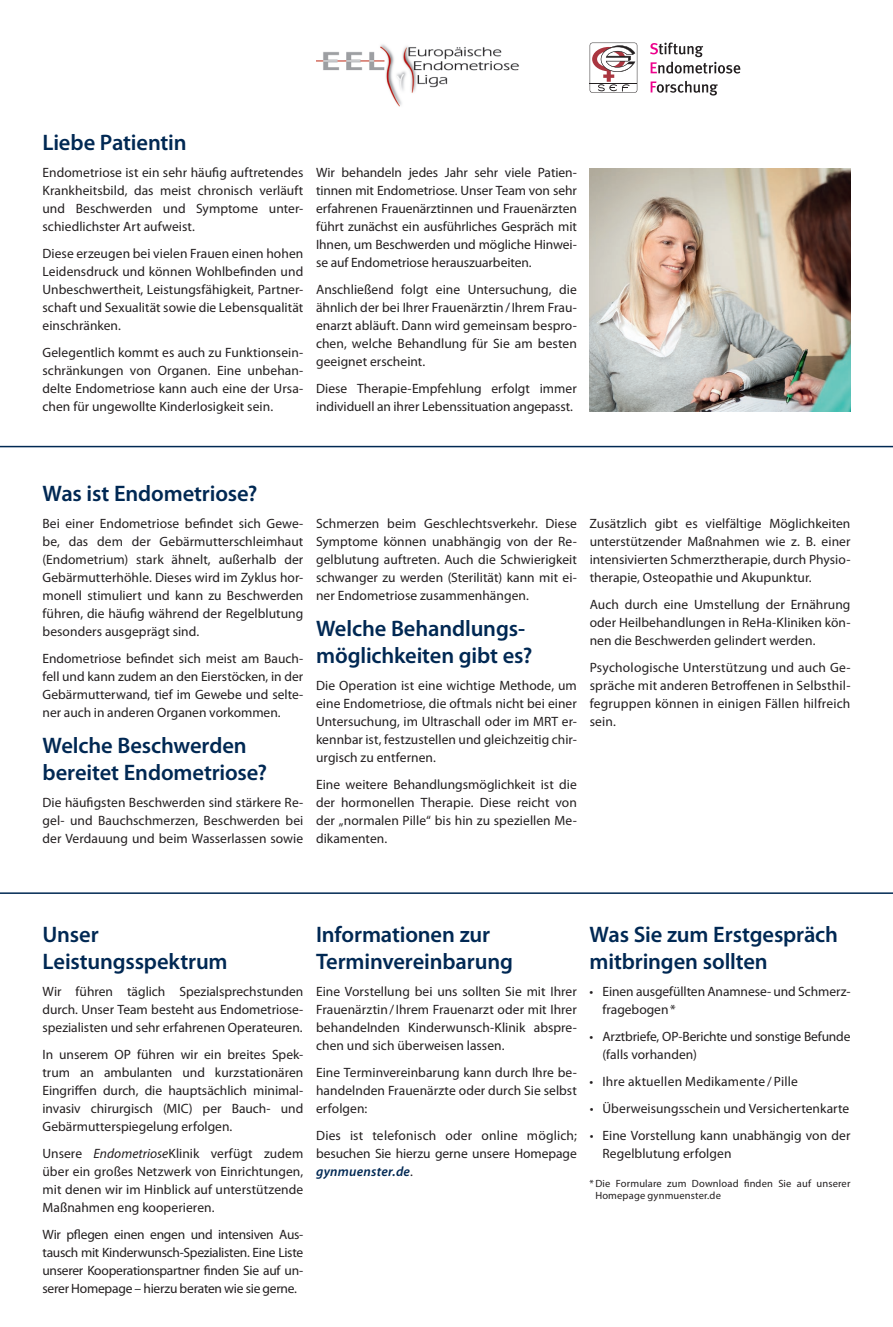
<style>
.page{position:relative;width:893px;height:1327px;background:#fff}
.page>*{position:absolute;margin:0;border:0;box-sizing:border-box;transform-origin:0 0}
.t1{font:600 22.5px/27px "Myriad Pro";letter-spacing:-.005em;color:#002853}
.t2{font:13.5px/18px "Myriad Pro";color:#231f20;text-align:justify}
.t3{font:10.5px/12.6px "Myriad Pro";letter-spacing:.015em;color:#231f20}
.s1{font-style:italic}
.s2{font-weight:600;font-style:italic;color:#002853}
</style>
<div class="page">
<img style="left:590px;top:168px;width:260px;height:243px">
<img style="left:316px;top:44px;width:203px;height:63px">
<svg style="left:650px;top:43px;width:90px;height:31px"></svg>
<svg style="left:651px;top:81px;width:67px;height:15px"></svg>
<svg style="left:590px;top:43px;width:47px;height:50px"></svg>
<hr style="left:590px;top:83px;width:47px;height:1px;background:#231f20">
<hr style="left:0;top:446px;width:893px;height:1px;background:#002853">
<hr style="left:0;top:892px;width:893px;height:2px;background:#002853">
<h1 class="t1" style="left:43px;top:128px;width:146px">Liebe Patientin</h1>
<p class="t2" style="left:43px;top:164px;width:262px">Endometriose ist ein sehr häufig auftretendes Krankheitsbild, das meist chronisch verläuft und Beschwerden und Symptome unter&shy;schiedlichster Art aufweist.</p>
<p class="t2" style="left:43px;top:245px;width:262px">Diese erzeugen bei vielen Frauen einen hohen Leidensdruck und können Wohlbefinden und Unbeschwertheit, Leistungsfähigkeit, Partner&shy;schaft und Sexualität sowie die Lebensqualität einschränken.</p>
<p class="t2" style="left:43px;top:344px;width:262px">Gelegentlich kommt es auch zu Funktionsein&shy;schränkungen von Organen. Eine unbehan&shy;delte Endometriose kann auch eine der Ursa&shy;chen fü r ungewollte Kinderlosigkeit sein.</p>
<p class="t2" style="left:316px;top:164px;width:262px">Wir behandeln jedes Jahr sehr viele Patien&shy;tinnen mit Endometriose. Unser Team von sehr erfahrenen Frauenärztinnen und Frauenärzten fü hrt zunächst ein ausfü hrliches Gespräch mit Ihnen, um Beschwerden und mögliche Hinwei&shy;se auf Endometriose herauszuarbeiten.</p>
<p class="t2" style="left:316px;top:281px;width:262px">Anschließend folgt eine Untersuchung, die ähnlich der bei Ihrer Frauenärztin/Ihrem Frau&shy;enarzt abläuft. Dann wird gemeinsam bespro&shy;chen, welche Behandlung für Sie am besten geeignet erscheint.</p>
<p class="t2" style="left:316px;top:380px;width:262px">Diese Therapie-Empfehlung erfolgt immer individuell an ihrer Lebenssituation angepasst.</p>
<h1 class="t1" style="left:43px;top:479px;width:216px">Was ist Endometriose?</h1>
<p class="t2" style="left:42px;top:515px;width:262px">Bei einer Endometriose befindet sich Gewe&shy;be, das dem der Gebärmutterschleimhaut (Endometrium) stark ähnelt, außerhalb der Gebärmutterhöhle. Dieses wird im Zyklus hor&shy;monell stimuliert und kann zu Beschwerden führen, die häufig während der Regelblutung besonders ausgeprägt sind.</p>
<p class="t2" style="left:42px;top:650px;width:262px">Endometriose befindet sich meist am Bauch&shy;fell und kann zudem an den Eierstöcken, in der Gebä rmutterwand, tief im Gewebe und selte&shy;ner auch in anderen Organen vorkommen.</p>
<h1 class="t1" style="left:43px;top:731px;width:226px">Welche Beschwerden bereitet Endometriose?</h1>
<p class="t2" style="left:43px;top:794px;width:262px">Die hä ufigsten Beschwerden sind stä rkere Re&shy;gel- und Bauchschmerzen, Beschwerden bei der Verdauung und beim Wasserlassen sowie</p>
<p class="t2" style="left:316px;top:515px;width:262px">Schmerzen beim Geschlechtsverkehr. Diese Symptome können unabhängig von der Re&shy;gelblutung auftreten. Auch die Schwierigkeit schwanger zu werden (Sterilität) kann mit ei&shy;ner Endometriose zusammenhängen.</p>
<h1 class="t1" style="left:316px;top:614px;width:218px">Welche Behandlungs&shy;möglichkeiten gibt es?</h1>
<p class="t2" style="left:316px;top:677px;width:262px">Die Operation ist eine wichtige Methode, um eine Endometriose, die oftmals nicht bei einer Untersuchung, im Ultraschall oder im MRT er&shy;kennbar ist, festzustellen und gleichzeitig chir&shy;urgisch zu entfernen.</p>
<p class="t2" style="left:316px;top:776px;width:262px">Eine weitere Behandlungsmöglichkeit ist die der hormonellen Therapie. Diese reicht von der „normalen Pille“ bis hin zu speziellen Me&shy;dikamenten.</p>
<p class="t2" style="left:590px;top:515px;width:262px">Zusätzlich gibt es vielfä ltige Möglichkeiten unterstützender Maßnahmen wie z. B. einer intensivierten Schmerztherapie, durch Physio&shy;therapie, Osteopathie und Akupunktur.</p>
<p class="t2" style="left:590px;top:596px;width:262px">Auch durch eine Umstellung der Ernährung oder Heilbehandlungen in ReHa-Kliniken kön&shy;nen die Beschwerden gelindert werden.</p>
<p class="t2" style="left:590px;top:659px;width:262px">Psychologische Unterstützung und auch Ge&shy;spräche mit anderen Betroffenen in Selbsthil&shy;fegruppen können in einigen Fällen hilfreich sein.</p>
<h1 class="t1" style="left:43px;top:920px;width:187px">Unser<br>Leistungsspektrum</h1>
<p class="t2" style="left:43px;top:983px;width:262px">Wir führen täglich Spezialsprechstunden durch. Unser Team besteht aus Endometriose&shy;spezialisten und sehr erfahrenen Operateuren.</p>
<p class="t2" style="left:43px;top:1046px;width:262px">In unserem OP fü hren wir ein breites Spek&shy;trum an ambulanten und kurzstationären Eingriffen durch, die hauptsächlich minimal&shy;invasiv chirurgisch (MIC) per Bauch- und Gebärmutterspiegelung erfolgen.</p>
<p class="t2" style="left:42px;top:1145px;width:262px">Unsere <span class="s1">Endometriose</span>Klinik verfügt zudem ü ber ein großes Netzwerk von Einrichtungen, mit denen wir im Hinblick auf unterstützende Maßnahmen eng kooperieren.</p>
<p class="t2" style="left:42px;top:1226px;width:262px">Wir pflegen einen engen und intensiven Aus&shy;tausch mit Kinderwunsch-Spezialisten. Eine Liste unserer Kooperationspartner finden Sie auf un&shy;serer Homepage – hierzu beraten wie sie gerne.</p>
<h1 class="t1" style="left:316px;top:920px;width:198px">Informationen zur<br>Terminvereinbarung</h1>
<p class="t2" style="left:316px;top:983px;width:262px">Eine Vorstellung bei uns sollten Sie mit Ihrer Frauenärztin/Ihrem Frauenarzt oder mit Ihrer behandelnden Kinderwunsch-Klinik abspre&shy;chen und sich ü berweisen lassen.</p>
<p class="t2" style="left:316px;top:1064px;width:262px">Eine Terminvereinbarung kann durch Ihre be&shy;handelnden Frauenärzte oder durch Sie selbst erfolgen:</p>
<p class="t2" style="left:316px;top:1127px;width:262px">Dies ist telefonisch oder online möglich; besuchen Sie hierzu gerne unsere Homepage <span class="s2">gynmuenster.de</span>.</p>
<h1 class="t1" style="left:590px;top:920px;width:250px">Was Sie zum Erstgespräch mitbringen sollten</h1>
<p class="t2" style="left:603px;top:983px;width:249px;text-indent:-13px">• Einen ausgefüllten Anamnese- und Schmerz&shy;fragebogen*</p>
<p class="t2" style="left:603px;top:1028px;width:249px;text-indent:-13px">• Arztbriefe, OP-Berichte und sonstige Befunde (falls vorhanden)</p>
<p class="t2" style="left:590px;top:1073px;width:210px">• Ihre aktuellen Medikamente / Pille</p>
<p class="t2" style="left:590px;top:1100px;width:261px">• Überweisungsschein und Versichertenkarte</p>
<p class="t2" style="left:603px;top:1127px;width:249px;text-indent:-13px">• Eine Vorstellung kann unabhängig von der<br>Regelblutung erfolgen</p>
<p class="t3" style="left:595px;top:1177px;width:257px;text-indent:-6px">* Die Formulare zum Download finden Sie auf unserer<br>Homepage gynmuenster.de</p>
</div>
